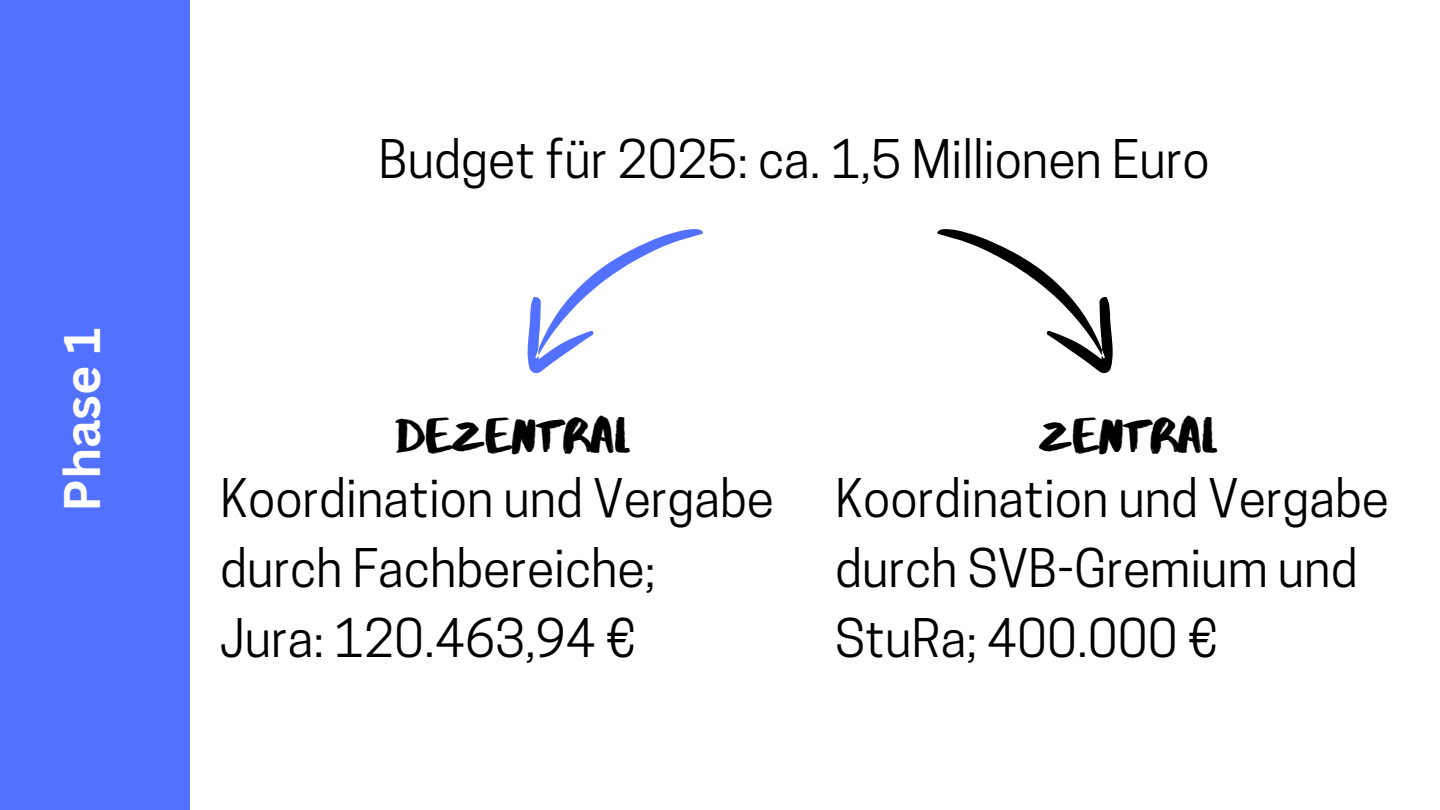
<style>
.page{position:relative;width:1440px;height:810px;background:#fff}
.page>*{position:absolute;margin:0;border:0;box-sizing:border-box;transform-origin:0 0}
.t1{font:50px/69.8px "Cooper Hewitt";color:#000}
.t2{font:50px "Abys";color:#000}
.t3{font:700 50px "Canva Sans";color:#fff}
</style>
<div class="page">
<div style="left:0;top:0;width:190px;height:810px;background:#5271ff"></div>
<svg style="left:527px;top:229px;width:176px;height:145px"></svg>
<svg style="left:937px;top:229px;width:176px;height:145px"></svg>
<p class="t3" style="left:47px;top:512px;width:186px;rotate:-90deg">Phase 1</p>
<h1 class="t1" style="left:379px;top:131px;width:833px">Budget für 2025: ca. 1,5 Millionen Euro</h1>
<p class="t2" style="left:396px;top:404px;width:235px">DEZENTRAL</p>
<p class="t1" style="left:220px;top:470px;width:555px">Koordination und Vergabe durch Fachbereiche;</p>
<p class="t1" style="left:220px;top:609px;width:417px">Jura: 120.463,94 €</p>
<h1 class="t2" style="left:1038px;top:404px;width:180px">ZENTRAL</h1>
<p class="t1" style="left:835px;top:470px;width:555px">Koordination und Vergabe durch SVB-Gremium und<br>StuRa; 400.000 €</p>
</div>
